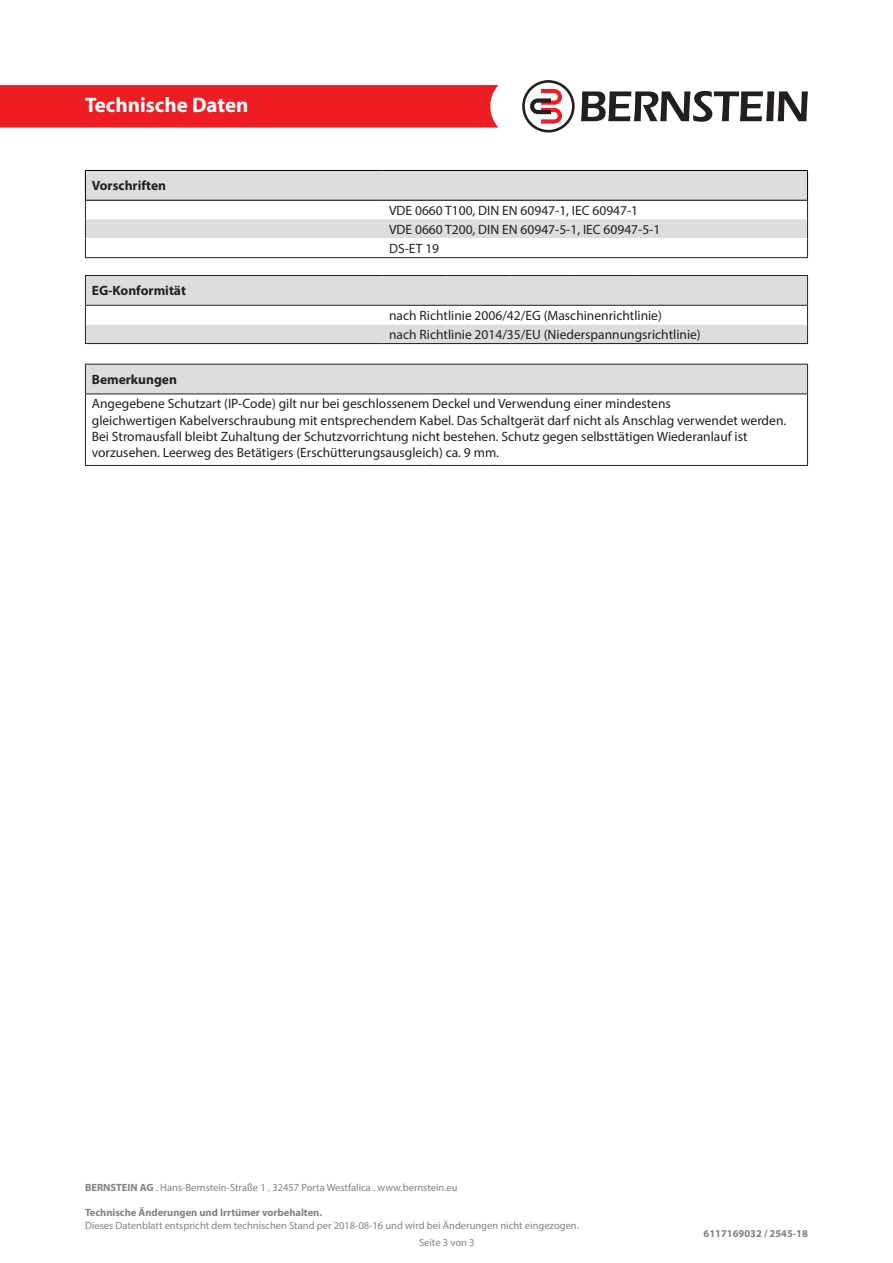
<style>
.page{position:relative;width:893px;height:1263px;background:#fff}
.page>*{position:absolute;margin:0;border:0;box-sizing:border-box;transform-origin:0 0}
.t1{font:700 21px "Myriad Pro";color:#fff}
.t2{font:13.5px/16.2px "Myriad Pro";color:#231f20}
.t3{font:700 13.5px "Myriad Pro";color:#231f20}
.t4{font:10.5px "Myriad Pro";color:#808285}
.t5{font:700 10.5px "Myriad Pro";color:#808285}
.s1{font-weight:700}
</style>
<div class="page">
<div style="left:0;top:85px;width:498px;height:43px;background:#ee1d23"></div>
<svg style="left:581px;top:91px;width:227px;height:31px"></svg>
<svg style="left:522px;top:80px;width:53px;height:53px"></svg>
<svg style="left:86px;top:171px;width:721px;height:67px;fill:#dcdddf"></svg>
<hr style="left:85px;top:170px;width:298px;height:1px;background:#000">
<hr style="left:383px;top:170px;width:425px;height:1px;background:#000">
<hr style="left:85px;top:200px;width:298px;height:1px;background:#000">
<hr style="left:383px;top:200px;width:425px;height:1px;background:#000">
<svg style="left:85px;top:171px;width:1px;height:86px"></svg>
<svg style="left:807px;top:171px;width:1px;height:86px"></svg>
<hr style="left:85px;top:257px;width:298px;height:1px;background:#231f20">
<hr style="left:383px;top:257px;width:425px;height:1px;background:#231f20">
<svg style="left:85px;top:276px;width:723px;height:67px"></svg>
<hr style="left:85px;top:275px;width:298px;height:1px;background:#231f20">
<hr style="left:383px;top:275px;width:63px;height:1px;background:#231f20">
<hr style="left:446px;top:275px;width:64px;height:1px;background:#231f20">
<hr style="left:510px;top:275px;width:64px;height:1px;background:#231f20">
<hr style="left:574px;top:275px;width:64px;height:1px;background:#231f20">
<hr style="left:638px;top:275px;width:170px;height:1px;background:#231f20">
<hr style="left:85px;top:305px;width:298px;height:1px;background:#231f20">
<hr style="left:383px;top:305px;width:63px;height:1px;background:#231f20">
<hr style="left:446px;top:305px;width:64px;height:1px;background:#231f20">
<hr style="left:510px;top:305px;width:64px;height:1px;background:#231f20">
<hr style="left:574px;top:305px;width:64px;height:1px;background:#231f20">
<hr style="left:638px;top:305px;width:170px;height:1px;background:#231f20">
<hr style="left:85px;top:343px;width:298px;height:1px;background:#231f20">
<hr style="left:383px;top:343px;width:63px;height:1px;background:#231f20">
<hr style="left:446px;top:343px;width:64px;height:1px;background:#231f20">
<hr style="left:510px;top:343px;width:64px;height:1px;background:#231f20">
<hr style="left:574px;top:343px;width:64px;height:1px;background:#231f20">
<hr style="left:638px;top:343px;width:170px;height:1px;background:#231f20">
<div style="left:85px;top:365px;width:723px;height:29px;background:#dcdddf"></div>
<hr style="left:85px;top:394px;width:1px;height:71px;background:#231f20">
<hr style="left:807px;top:394px;width:1px;height:71px;background:#231f20">
<hr style="left:85px;top:364px;width:213px;height:1px;background:#231f20">
<hr style="left:298px;top:364px;width:64px;height:1px;background:#231f20">
<hr style="left:362px;top:364px;width:64px;height:1px;background:#231f20">
<hr style="left:426px;top:364px;width:63px;height:1px;background:#231f20">
<hr style="left:489px;top:364px;width:64px;height:1px;background:#231f20">
<hr style="left:553px;top:364px;width:255px;height:1px;background:#231f20">
<hr style="left:85px;top:394px;width:213px;height:1px;background:#231f20">
<hr style="left:298px;top:394px;width:64px;height:1px;background:#231f20">
<hr style="left:362px;top:394px;width:64px;height:1px;background:#231f20">
<hr style="left:426px;top:394px;width:63px;height:1px;background:#231f20">
<hr style="left:489px;top:394px;width:64px;height:1px;background:#231f20">
<hr style="left:553px;top:394px;width:255px;height:1px;background:#231f20">
<hr style="left:85px;top:465px;width:213px;height:1px;background:#231f20">
<hr style="left:298px;top:465px;width:64px;height:1px;background:#231f20">
<hr style="left:362px;top:465px;width:64px;height:1px;background:#231f20">
<hr style="left:426px;top:465px;width:63px;height:1px;background:#231f20">
<hr style="left:489px;top:465px;width:64px;height:1px;background:#231f20">
<hr style="left:553px;top:465px;width:255px;height:1px;background:#231f20">
<h1 class="t1" style="left:85px;top:91px;width:165px">Technische Daten</h1>
<p class="t3" style="left:92px;top:177px;width:76px">Vorschriften</p>
<p class="t3" style="left:92px;top:282px;width:96px">EG-Konformität</p>
<p class="t2" style="left:389px;top:201px;width:273px;line-height:19px">VDE 0660 T100, DIN EN 60947-1, IEC 60947-1<br>VDE 0660 T200, DIN EN 60947-5-1, IEC 60947-5-1<br>DS-ET 19</p>
<p class="t2" style="left:389px;top:306px;width:313px;line-height:18.8px">nach Richtlinie 2006/42/EG (Maschinenrichtlinie)<br>nach Richtlinie 2014/35/EU (Niederspannungsrichtlinie)</p>
<p class="t3" style="left:92px;top:371px;width:87px">Bemerkungen</p>
<p class="t2" style="left:92px;top:395px;width:696px">Angegebene Schutzart (IP-Code) gilt nur bei geschlossenem Deckel und Verwendung einer mindestens<br>gleichwertigen Kabelverschraubung mit entsprechendem Kabel. Das Schaltgerät darf nicht als Anschlag verwendet werden.<br>Bei Stromausfall bleibt Zuhaltung der Schutzvorrichtung nicht bestehen. Schutz gegen selbsttätigen Wiederanlauf ist vorzusehen. Leerweg des Betätigers (Erschütterungsausgleich) ca. 9 mm.</p>
<p class="t4" style="left:85px;top:1181px;width:374px"><span class="s1">BERNSTEIN AG</span> . Hans-Bernstein-Straße 1 . 32457 Porta Westfalica . www.bernstein.eu</p>
<p class="t5" style="left:85px;top:1206px;width:239px">Technische Änderungen und Irrtümer vorbehalten.</p>
<p class="t4" style="left:85px;top:1219px;width:495px">Dieses Datenblatt entspricht dem technischen Stand per 2018-08-16 und wird bei Änderungen nicht eingezogen.</p>
<p class="t4" style="left:419px;top:1236px;width:57px">Seite 3 von 3</p>
<p class="t5" style="left:704px;top:1227px;width:106px">6117169032 / 2545-18</p>
</div>
